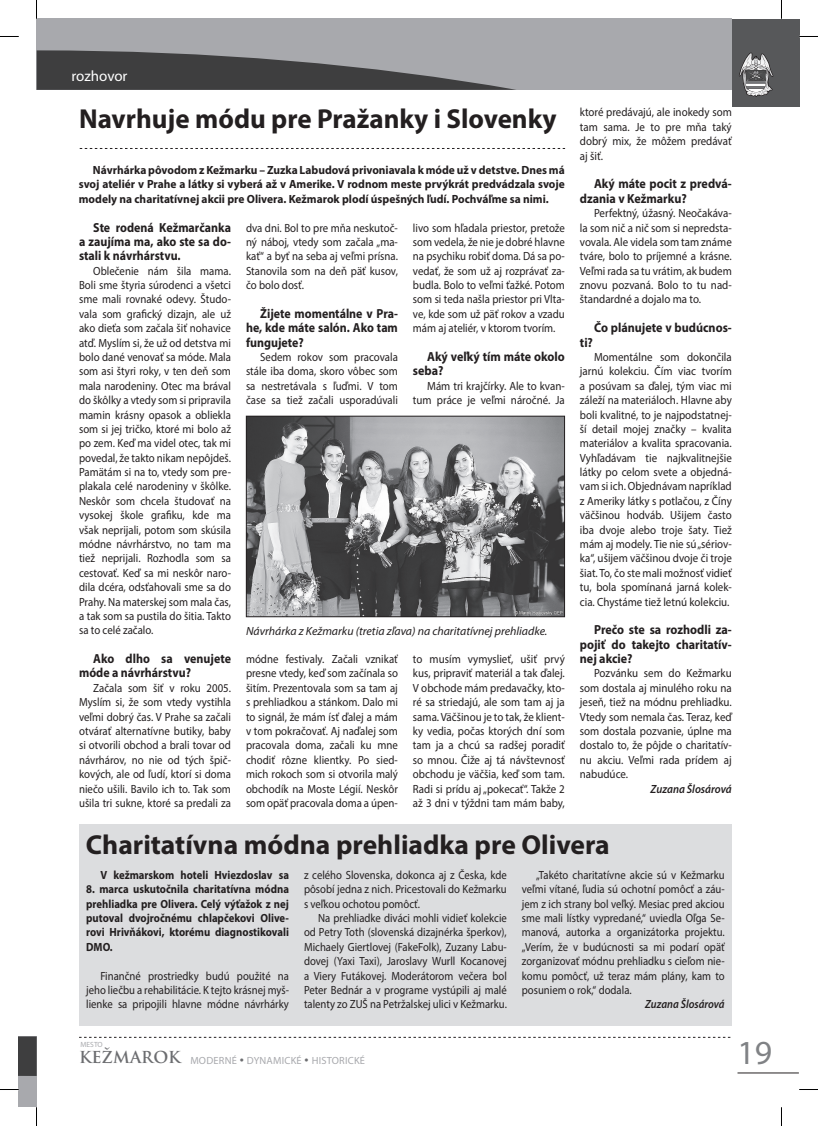
<style>
.page{position:relative;width:818px;height:1126px;background:#fff}
.page>*{position:absolute;margin:0;border:0;box-sizing:border-box;transform-origin:0 0}
.t1{font:33.75px "Myriad Pro";color:#808285}
.t2{font:700 27.5px "Myriad Pro";color:#231f20}
.t3{font:700 16.12px "Trajan Pro";color:#6c6d70}
.t4{font:15px "Myriad Pro";letter-spacing:-.005em;color:#fff}
.t5{font:700 13.12px/14.4px "Myriad Pro";color:#231f20;text-align:justify;scale:.91 1}
.t6{font:700 13.12px/14.4px "Myriad Pro";color:#231f20;scale:.92 1}
.t7{font:11.88px/14.4px "Myriad Pro";color:#231f20;text-align:justify;scale:.91 1}
.t8{font:11.88px/14.4px "Myriad Pro";color:#231f20;text-align:justify;scale:.92 1}
.t9{font:11.88px/14.4px "Myriad Pro";color:#231f20;text-align:justify;scale:.9 1}
.t10{font:700 11.88px/14.4px "Myriad Pro";color:#231f20;text-align:justify;scale:.96 1}
.t11{font:700 11.88px/14.4px "Myriad Pro";color:#231f20;text-align:justify;scale:.9 1}
.t12{font:italic 11.88px "Myriad Pro";color:#231f20}
.t13{font:italic 600 11.88px "Myriad Pro";color:#231f20;scale:.9 1}
.t14{font:italic 600 11.88px "Myriad Pro";color:#231f20;scale:.92 1}
.t15{font:10.38px "Myriad Pro";letter-spacing:.02em;color:#a8a9ad}
.t16{font:7.5px "Myriad Pro";color:#a8a9ad}
.s1{color:#6c6d70}
</style>
<div class="page">
<div style="left:37px;top:19px;width:694px;height:71px;background:#a8a9ad"></div>
<svg style="left:37px;top:50px;width:479px;height:40px"></svg>
<div style="left:731px;top:19px;width:67px;height:87px;background:#57585a"></div>
<svg style="left:739px;top:53px;width:33px;height:43px"></svg>
<svg style="left:79px;top:1036px;width:651px;height:1px"></svg>
<hr style="left:737px;top:1072px;width:61px;height:1px;background:#231f20">
<div style="left:19px;top:1036px;width:18px;height:71px;background:#a8a9ad"></div>
<svg style="left:19px;top:1036px;width:18px;height:39px"></svg>
<div style="left:79px;top:824px;width:652px;height:201px;background:#dcdddf"></div>
<svg style="left:80px;top:148px;width:484px;height:1px"></svg>
<img style="left:248px;top:418px;width:314px;height:197px">
<div style="left:246px;top:416px;width:318px;height:201px;border:1px solid #231f20"></div>
<svg style="left:0;top:36px;width:19px;height:1px"></svg>
<svg style="left:798px;top:36px;width:19px;height:1px"></svg>
<svg style="left:0;top:1088px;width:19px;height:2px"></svg>
<svg style="left:799px;top:1089px;width:18px;height:1px"></svg>
<svg style="left:36px;top:0;width:1px;height:19px"></svg>
<svg style="left:36px;top:1107px;width:1px;height:18px"></svg>
<p class="t4" style="left:71px;top:66px;width:57px">rozhovor</p>
<h2 class="t2" style="left:79px;top:101px;width:478px">Navrhuje módu pre Pražanky i Slovenky</h2>
<p class="t10" style="left:79px;top:162px;width:507px;text-indent:14px">Návrhárka pôvodom z Kežmarku – Zuzka Labudová privoniavala k móde už v detstve. Dnes má svoj ateliér v Prahe a látky si vyberá až v Amerike. V rodnom meste prvýkrát predvádzala svoje modely na charitatívnej akcii pre Olivera. Kežmarok plodí úspešných ľudí. Pochváľme sa nimi.</p>
<p class="t5" style="left:79px;top:219px;width:168px;text-indent:14px">Ste rodená Kežmarčanka a zaujíma ma, ako ste sa do&shy;stali k návrhárstvu.</p>
<p class="t7" style="left:79px;top:263px;width:168px;text-indent:14px">Oblečenie nám šila mama.<br>Boli sme štyria súrodenci a všetci sme mali rovnaké odevy. Študo&shy;vala som grafický dizajn, ale už ako dieťa som začala šiť nohavice atď. Myslím si, že už od detstva mi bolo dané venovať sa móde. Mala som asi štyri roky, v ten deň som mala narodeniny. Otec ma brával do škôlky a vtedy som si pripravila mamin krásny opasok a obliekla som si jej tričko, ktoré mi bolo až po zem. Keď ma videl otec, tak mi povedal, že takto nikam nepôjdeš.<br>Pamätám si na to, vtedy som pre&shy;plakala celé narodeniny v škôlke.<br>Neskôr som chcela študovať na vysokej škole grafiku, kde ma však neprijali, potom som skúsila módne návrhárstvo, no tam ma tiež neprijali. Rozhodla som sa cestovať. Keď sa mi neskôr naro&shy;dila dcéra, odsťahovali sme sa do Prahy. Na materskej som mala čas, a tak som sa pustila do šitia. Takto sa to celé začalo.</p>
<p class="t5" style="left:79px;top:651px;width:168px;text-indent:14px">Ako dlho sa venujete móde a návrhárstvu?</p>
<p class="t7" style="left:79px;top:680px;width:168px;text-indent:14px">Začala som šiť v roku 2005.<br>Myslím si, že som vtedy vystihla veľmi dobrý čas. V Prahe sa začali otvárať alternatívne butiky, baby si otvorili obchod a brali tovar od návrhárov, no nie od tých špič&shy;kových, ale od ľudí, ktorí si doma niečo ušili. Bavilo ich to. Tak som ušila tri sukne, ktoré sa predali za</p>
<p class="t7" style="left:246px;top:220px;width:168px">dva dni. Bol to pre mňa neskutoč&shy;ný náboj, vtedy som začala „ma&shy;kať“ a byť na seba aj veľmi prísna.<br>Stanovila som na deň päť kusov, čo bolo dosť.</p>
<p class="t5" style="left:246px;top:306px;width:168px;text-indent:14px">Žijete momentálne v Pra&shy;he, kde máte salón. Ako tam fungujete?</p>
<p class="t7" style="left:246px;top:349px;width:168px;text-indent:14px">Sedem rokov som pracovala stále iba doma, skoro vôbec som sa nestretávala s ľuďmi. V tom čase sa tiež začali usporadúvali</p>
<p class="t7" style="left:412px;top:220px;width:168px">livo som hľadala priestor, pretože som vedela, že nie je dobré hlavne na psychiku robiť doma. Dá sa po&shy;vedať, že som už aj rozprávať za&shy;budla. Bolo to veľmi ťažké. Potom som si teda našla priestor pri Vlta&shy;ve, kde som už päť rokov a vzadu mám aj ateliér, v ktorom tvorím.</p>
<p class="t6" style="left:412px;top:349px;width:166px;text-indent:14px">Aký veľký tím máte okolo seba?</p>
<p class="t8" style="left:412px;top:378px;width:166px;text-align:right">Mám tri krajčírky. Ale to kvan&shy;tum práce je veľmi náročné. Ja</p>
<p class="t12" style="left:246px;top:623px;width:303px">Návrhárka z Kežmarku (tretia zľava) na charitatívnej prehliadke.</p>
<p class="t7" style="left:246px;top:651px;width:168px">módne festivaly. Začali vznikať presne vtedy, keď som začínala so šitím. Prezentovala som sa tam aj s prehliadkou a stánkom. Dalo mi to signál, že mám ísť ďalej a mám v tom pokračovať. Aj naďalej som pracovala doma, začali ku mne chodiť rôzne klientky. Po sied&shy;mich rokoch som si otvorila malý obchodík na Moste Légií. Neskôr som opäť pracovala doma a úpen-</p>
<p class="t8" style="left:412px;top:651px;width:166px">to musím vymyslieť, ušiť prvý kus, pripraviť materiál a tak ďalej.<br>V obchode mám predavačky, kto&shy;ré sa striedajú, ale som tam aj ja sama. Väčšinou je to tak, že klient&shy;ky vedia, počas ktorých dní som tam ja a chcú sa radšej poradiť so mnou. Čiže aj tá návštevnosť obchodu je väčšia, keď som tam.<br>Radi si prídu aj „pokecať“. Takže 2 až 3 dni v týždni tam mám baby,</p>
<p class="t8" style="left:579px;top:105px;width:166px">ktoré predávajú, ale inokedy som tam sama. Je to pre mňa taký dobrý mix, že môžem predávať aj šiť.</p>
<p class="t6" style="left:579px;top:176px;width:166px;text-indent:14px">Aký máte pocit z predvá&shy;dzania v Kežmarku?</p>
<p class="t8" style="left:579px;top:206px;width:166px;text-indent:14px">Perfektný, úžasný. Neočakáva&shy;la som nič a nič som si nepredsta&shy;vovala. Ale videla som tam známe tváre, bolo to príjemné a krásne.<br>Veľmi rada sa tu vrátim, ak budem znovu pozvaná. Bolo to tu nad&shy;štandardné a dojalo ma to.</p>
<p class="t6" style="left:593px;top:320px;width:151px">Čo plánujete v budúcnos-</p>
<p class="t6" style="left:579px;top:334px;width:16px">ti?</p>
<p class="t8" style="left:579px;top:349px;width:166px;text-indent:14px">Momentálne som dokončila jarnú kolekciu. Čím viac tvorím a posúvam sa ďalej, tým viac mi záleží na materiáloch. Hlavne aby boli kvalitné, to je najpodstatnej&shy;ší detail mojej značky – kvalita materiálov a kvalita spracovania.<br>Vyhľadávam tie najkvalitnejšie látky po celom svete a objedná&shy;vam si ich. Objednávam napríklad z Ameriky látky s potlačou, z Číny väčšinou hodváb. Ušijem často iba dvoje alebo troje šaty. Tiež mám aj modely. Tie nie sú „sériov&shy;ka“, ušijem väčšinou dvoje či troje šiat. To, čo ste mali možnosť vidieť tu, bola spomínaná jarná kolek&shy;cia. Chystáme tiež letnú kolekciu.</p>
<p class="t6" style="left:579px;top:622px;width:166px;text-align:justify;text-indent:14px">Prečo ste sa rozhodli za&shy;pojiť do takejto charitatív&shy;nej akcie?</p>
<p class="t8" style="left:579px;top:666px;width:166px;text-indent:14px">Pozvánku sem do Kežmarku som dostala aj minulého roku na jeseň, tiež na módnu prehliadku.<br>Vtedy som nemala čas. Teraz, keď som dostala pozvanie, úplne ma dostalo to, že pôjde o charitatív&shy;nu akciu. Veľmi rada prídem aj nabudúce.</p>
<p class="t14" style="left:650px;top:782px;width:90px">Zuzana Šlosárová</p>
<h2 class="t2" style="left:86px;top:826px;width:525px">Charitatívna módna prehliadka pre Olivera</h2>
<p class="t11" style="left:100px;top:867px;width:211px">V kežmarskom hoteli Hviezdoslav sa</p>
<p class="t11" style="left:86px;top:881px;width:227px">8. marca uskutočnila charitatívna módna prehliadka pre Olivera. Celý výťažok z nej putoval dvojročnému chlapčekovi Olive&shy;rovi Hrivňákovi, ktorému diagnostikovali DMO.</p>
<p class="t9" style="left:86px;top:968px;width:227px;text-indent:14px">Finančné prostriedky budú použité na jeho liečbu a rehabilitácie. K tejto krásnej myš&shy;lienke sa pripojili hlavne módne návrhárky</p>
<p class="t9" style="left:304px;top:867px;width:227px">z celého Slovenska, dokonca aj z Česka, kde pôsobí jedna z nich. Pricestovali do Kežmarku s veľkou ochotou pomôcť.</p>
<p class="t9" style="left:304px;top:910px;width:227px;text-indent:14px">Na prehliadke diváci mohli vidieť kolekcie od Petry Toth (slovenská dizajnérka šperkov), Michaely Giertlovej (FakeFolk), Zuzany Labu&shy;dovej (Yaxi Taxi), Jaroslavy Wurll Kocanovej a Viery Futákovej. Moderátorom večera bol Peter Bednár a v programe vystúpili aj malé talenty zo ZUŠ na Petržalskej ulici v Kežmarku.</p>
<p class="t9" style="left:521px;top:867px;width:227px;text-indent:14px">„Takéto charitatívne akcie sú v Kežmarku veľmi vítané, ľudia sú ochotní pomôcť a záu&shy;jem z ich strany bol veľký. Mesiac pred akciou sme mali lístky vypredané,“ uviedla Oľga Se&shy;manová, autorka a organizátorka projektu. „Verím, že v budúcnosti sa mi podarí opäť zorganizovať módnu prehliadku s cieľom nie&shy;komu pomôcť, už teraz mám plány, kam to posuniem o rok,“ dodala.</p>
<p class="t13" style="left:644px;top:997px;width:90px">Zuzana Šlosárová</p>
<p class="t16" style="left:80px;top:1039px;width:24px">MESTO</p>
<h3 class="t3" style="left:79px;top:1047px;width:103px">KEŽMAROK</h3>
<p class="t15" style="left:190px;top:1053px;width:176px">MODERNÉ <span class="s1">•</span> DYNAMICKÉ <span class="s1">•</span> HISTORICKÉ</p>
<h1 class="t1" style="left:737px;top:1031px;width:36px">19</h1>
</div>
